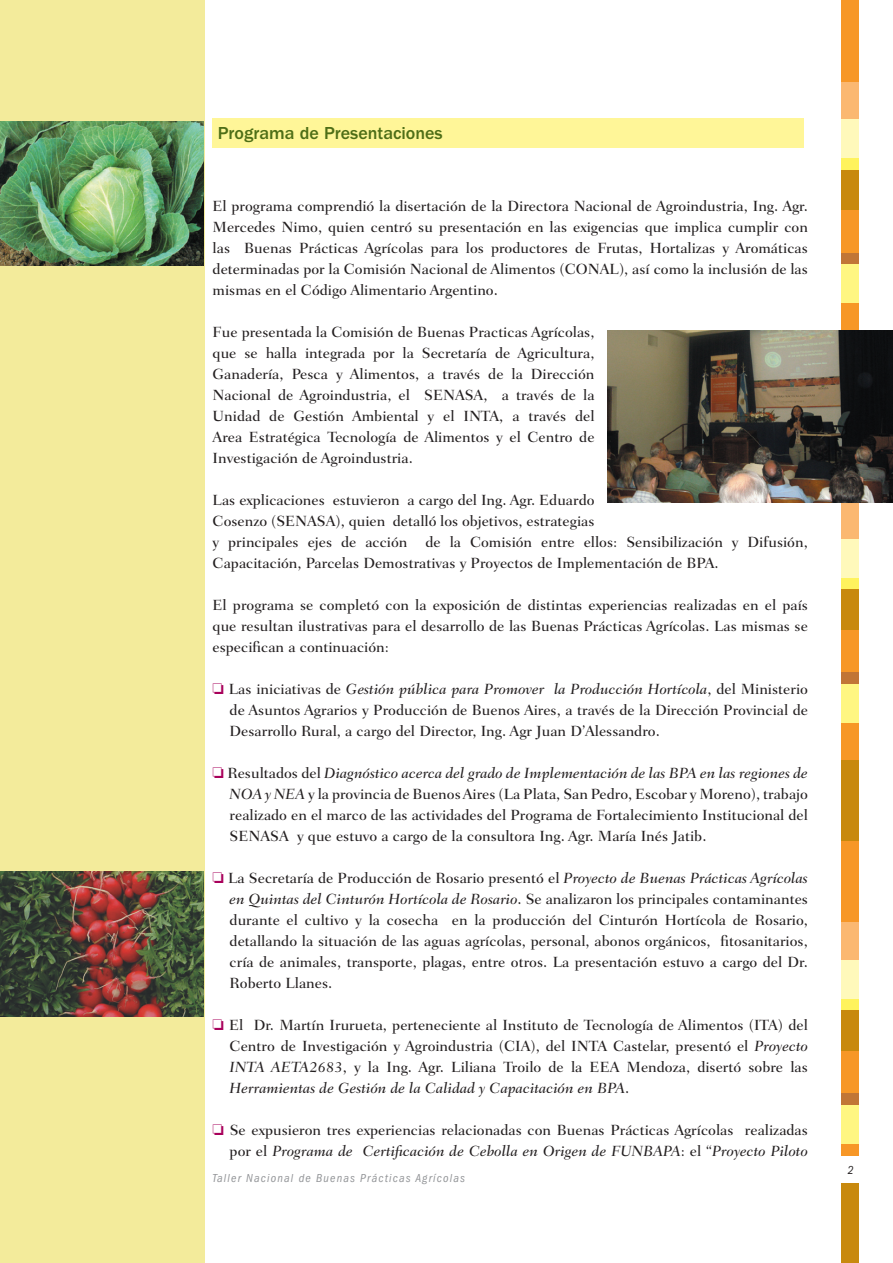
<style>
.page{position:relative;width:893px;height:1263px;background:#fff}
.page>*{position:absolute;margin:0;border:0;box-sizing:border-box;transform-origin:0 0}
.t1{font:500 18px "ITC Franklin Gothic Std";color:#4e6e17}
.t2{font:500 15px/21px "Fairfield LT Std";color:#231f20;text-align:justify}
.t3{font:italic condensed 12px "ITC Franklin Gothic Std";letter-spacing:.1em;color:#939598}
.t4{font:italic condensed 12px "ITC Franklin Gothic Std";color:#231f20}
.s1{color:#a8015b}
.s2{font-style:italic}
</style>
<div class="page">
<div style="left:0;top:0;width:204px;height:1263px;background:#f3eb9b"></div>
<div style="left:842px;top:0;width:17px;height:82px;background:#f79727"></div>
<div style="left:842px;top:169px;width:17px;height:43px;background:#c8890e"></div>
<div style="left:842px;top:210px;width:17px;height:44px;background:#f79727"></div>
<div style="left:842px;top:158px;width:17px;height:11px;background:#fff35d"></div>
<div style="left:842px;top:253px;width:17px;height:11px;background:#c17536"></div>
<div style="left:842px;top:82px;width:17px;height:38px;background:#fbb871"></div>
<div style="left:842px;top:302px;width:17px;height:38px;background:#f79727"></div>
<div style="left:842px;top:120px;width:17px;height:38px;background:#fff9bb"></div>
<div style="left:842px;top:264px;width:17px;height:39px;background:#fff682"></div>
<div style="left:842px;top:759px;width:17px;height:83px;background:#c8890e"></div>
<div style="left:842px;top:588px;width:17px;height:43px;background:#c8890e"></div>
<div style="left:842px;top:630px;width:17px;height:43px;background:#f79727"></div>
<div style="left:842px;top:577px;width:17px;height:12px;background:#fff35d"></div>
<div style="left:842px;top:673px;width:17px;height:11px;background:#c17536"></div>
<div style="left:842px;top:502px;width:17px;height:38px;background:#fbb871"></div>
<div style="left:842px;top:722px;width:17px;height:38px;background:#f79727"></div>
<div style="left:842px;top:539px;width:17px;height:39px;background:#fff9bb"></div>
<div style="left:842px;top:684px;width:17px;height:38px;background:#fff682"></div>
<div style="left:842px;top:841px;width:17px;height:82px;background:#f79727"></div>
<div style="left:842px;top:1180px;width:17px;height:83px;background:#c8890e"></div>
<div style="left:842px;top:1009px;width:17px;height:43px;background:#c8890e"></div>
<div style="left:842px;top:1051px;width:17px;height:43px;background:#f79727"></div>
<div style="left:842px;top:998px;width:17px;height:12px;background:#fff35d"></div>
<div style="left:842px;top:1094px;width:17px;height:11px;background:#c17536"></div>
<div style="left:842px;top:923px;width:17px;height:38px;background:#fbb871"></div>
<div style="left:842px;top:1143px;width:17px;height:38px;background:#f79727"></div>
<div style="left:842px;top:960px;width:17px;height:39px;background:#fff9bb"></div>
<div style="left:842px;top:1105px;width:17px;height:38px;background:#fff682"></div>
<div style="left:808px;top:1157px;width:85px;height:26px;background:#fff"></div>
<div style="left:213px;top:119px;width:591px;height:29px;background:#fff698"></div>
<img style="left:607px;top:331px;width:286px;height:172px">
<img style="left:0;top:121px;width:204px;height:145px">
<img style="left:0;top:872px;width:204px;height:144px">
<p class="t1" style="left:218px;top:123px;width:226px">Programa de Presentaciones</p>
<p class="t2" style="left:213px;top:195px;width:597px">El programa comprendió la disertación de la Directora Nacional de Agroindustria, Ing. Agr.<br>Mercedes Nimo, quien centró su presentación en las exigencias que implica cumplir con las Buenas Prácticas Agrícolas para los productores de Frutas, Hortalizas y Aromáticas determinadas por la Comisión Nacional de Alimentos (CONAL), así como la inclusión de las mismas en el Código Alimentario Argentino.</p>
<p class="t2" style="left:213px;top:321px;width:383px">Fue presentada la Comisión de Buenas Practicas Agrícolas, que se halla integrada por la Secretaría de Agricultura, Ganadería, Pesca y Alimentos, a través de la Dirección Nacional de Agroindustria, el SENASA, a través de la Unidad de Gestión Ambiental y el INTA, a través del Area Estratégica Tecnología de Alimentos y el Centro de Investigación de Agroindustria.</p>
<p class="t2" style="left:213px;top:489px;width:597px;text-align:left">Las explicaciones estuvieron a cargo del Ing. Agr. Eduardo<br>Cosenzo (SENASA), quien detalló los objetivos, estrategias<br>y principales ejes de acción de la Comisión entre ellos: Sensibilización y Difusión, Capacitación, Parcelas Demostrativas y Proyectos de Implementación de BPA.</p>
<p class="t2" style="left:213px;top:594px;width:597px">El programa se completó con la exposición de distintas experiencias realizadas en el país que resultan ilustrativas para el desarrollo de las Buenas Prácticas Agrícolas. Las mismas se especifican a continuación:</p>
<p class="t2" style="left:230px;top:678px;width:580px;text-indent:-17px"><span class="s1">□</span> Las iniciativas de <span class="s2">Gestión pública para Promover la Producción Hortícola</span>, del Ministerio de Asuntos Agrarios y Producción de Buenos Aires, a través de la Dirección Provincial de Desarrollo Rural, a cargo del Director, Ing. Agr Juan D’Alessandro.</p>
<p class="t2" style="left:230px;top:762px;width:580px;text-indent:-17px"><span class="s1">□</span> Resultados del <span class="s2">Diagnóstico acerca del grado de Implementación de las BPA en las regiones de NOA y NEA</span> y la provincia de Buenos Aires (La Plata, San Pedro, Escobar y Moreno), trabajo realizado en el marco de las actividades del Programa de Fortalecimiento Institucional del SENASA y que estuvo a cargo de la consultora Ing. Agr. María Inés Jatib.</p>
<p class="t2" style="left:230px;top:867px;width:580px;text-indent:-17px"><span class="s1">□</span> La Secretaría de Producción de Rosario presentó el <span class="s2">Proyecto de Buenas Prácticas Agrícolas en Quintas del Cinturón Hortícola de Rosario</span>. Se analizaron los principales contaminantes durante el cultivo y la cosecha en la producción del Cinturón Hortícola de Rosario, detallando la situación de las aguas agrícolas, personal, abonos orgánicos, fitosanitarios, cría de animales, transporte, plagas, entre otros. La presentación estuvo a cargo del Dr.<br>Roberto Llanes.</p>
<p class="t2" style="left:230px;top:1014px;width:580px;text-indent:-17px"><span class="s1">□</span> El Dr. Martín Irurueta, perteneciente al Instituto de Tecnología de Alimentos (ITA) del Centro de Investigación y Agroindustria (CIA), del INTA Castelar, presentó el <span class="s2">Proyecto INTA AETA2683</span>, y la Ing. Agr. Liliana Troilo de la EEA Mendoza, disertó sobre las <span class="s2">Herramientas de Gestión de la Calidad y Capacitación en BPA</span>.</p>
<p class="t2" style="left:213px;top:1119px;width:597px;text-align:right"><span class="s1">□</span> Se expusieron tres experiencias relacionadas con Buenas Prácticas Agrícolas realizadas por el <span class="s2">Programa de Certificación de Cebolla en Origen de FUNBAPA</span>: el “<span class="s2">Proyecto Piloto</span></p>
<p class="t3" style="left:213px;top:1171px;width:254px">Taller Nacional de Buenas Prácticas Agrícolas</p>
<p class="t4" style="left:847px;top:1163px;width:8px">2</p>
</div>
